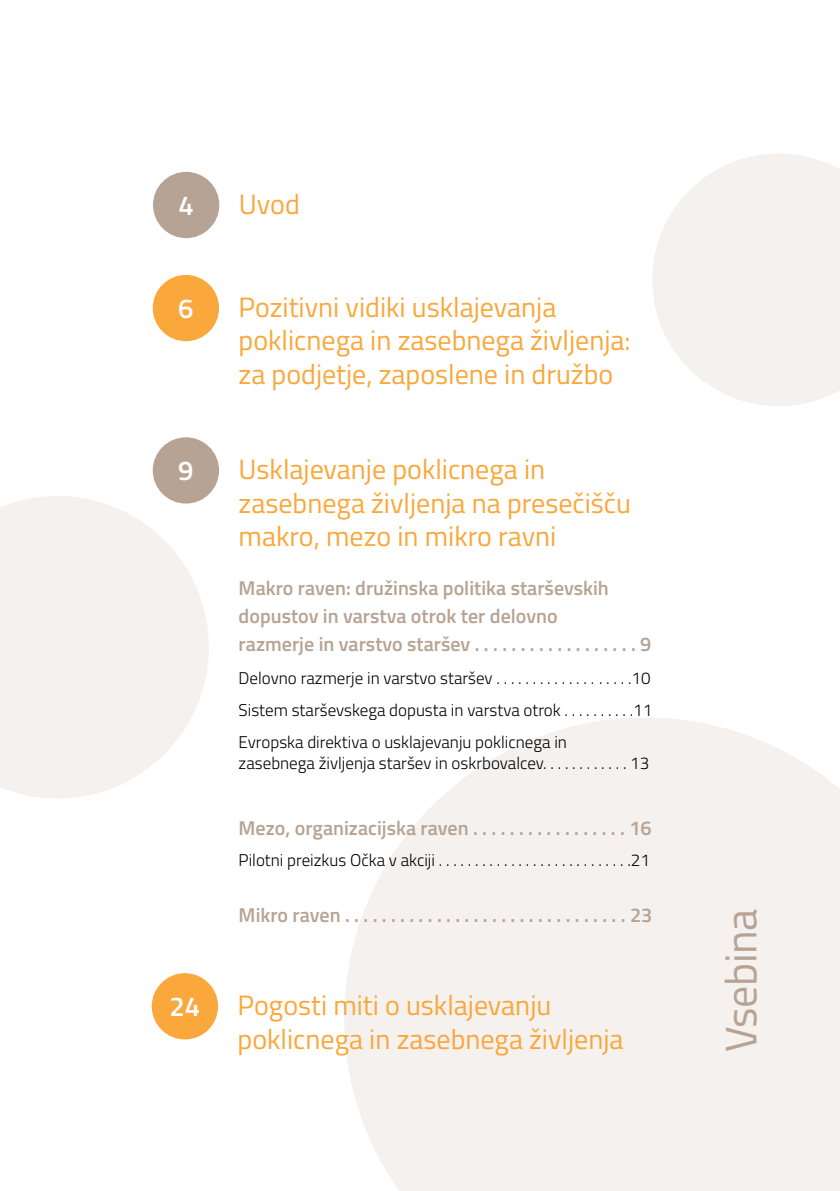
<style>
.page{position:relative;width:840px;height:1191px;background:#fff}
.page>*{position:absolute;margin:0;border:0;box-sizing:border-box;transform-origin:0 0}
.t1{font:44px "Titillium Web";letter-spacing:-.01em;color:#b7a393}
.t2{font:28px/33.6px "Titillium Web";color:#faa73b}
.t3{font:600 27.4px "Titillium Web";color:#fff}
.t4{font:600 20px/28px "Titillium Web";color:#b7a393}
.t5{font:300 17px/32.4px "Titillium Web";color:#000;text-align:justify}
</style>
<div class="page">
<svg style="left:344px;top:718px;width:495px;height:473px;background:#f5f2ef"></svg>
<svg style="left:652px;top:154px;width:187px;height:252px;fill:#f4f1ee"></svg>
<svg style="left:0;top:496px;width:209px;height:302px;fill:#f4f1ee"></svg>
<div style="left:153px;top:275px;width:66px;height:66px;background:#faa73b;border-radius:50%"></div>
<div style="left:153px;top:172px;width:66px;height:66px;background:#b7a393;border-radius:50%"></div>
<div style="left:153px;top:437px;width:66px;height:66px;background:#b7a393;border-radius:50%"></div>
<div style="left:152px;top:973px;width:66px;height:66px;background:#faa73b;border-radius:50%"></div>
<h3 class="t3" style="left:178px;top:184px;width:17px">4</h3>
<h2 class="t2" style="left:239px;top:186px;width:62px">Uvod</h2>
<h3 class="t3" style="left:178px;top:287px;width:17px">6</h3>
<h2 class="t2" style="left:238px;top:289px;width:393px">Pozitivni vidiki usklajevanja poklicnega in zasebnega življenja: za podjetje, zaposlene in družbo</h2>
<h3 class="t3" style="left:178px;top:450px;width:17px">9</h3>
<h2 class="t2" style="left:238px;top:451px;width:393px">Usklajevanje poklicnega in zasebnega življenja na presečišču makro, mezo in mikro ravni</h2>
<p class="t4" style="left:238px;top:573px;width:414px">Makro raven: družinska politika starševskih dopustov in varstva otrok ter delovno<br>razmerje in varstvo staršev . . . . . . . . . . . . . . . . . . 9</p>
<p class="t5" style="left:238px;top:660px;width:415px">Delovno razmerje in varstvo staršev . . . . . . . . . . . . . . . . . . .10<br>Sistem starševskega dopusta in varstva otrok . . . . . . . . . .11<br>Evropska direktiva o usklajevanju poklicnega in</p>
<p class="t5" style="left:238px;top:746px;width:412px">zasebnega življenja staršev in oskrbovalcev. . . . . . . . . . . . 13</p>
<p class="t4" style="left:238px;top:813px;width:414px">Mezo, organizacijska raven . . . . . . . . . . . . . . . . . 16</p>
<p class="t5" style="left:238px;top:842px;width:412px">Pilotni preizkus Očka v akciji . . . . . . . . . . . . . . . . . . . . . . . . . . .21</p>
<p class="t4" style="left:238px;top:899px;width:415px">Mikro raven . . . . . . . . . . . . . . . . . . . . . . . . . . . . . . . 23</p>
<h3 class="t3" style="left:169px;top:985px;width:32px">24</h3>
<h2 class="t2" style="left:237px;top:987px;width:387px">Pogosti miti o usklajevanju poklicnega in zasebnega življenja</h2>
<h1 class="t1" style="left:708px;top:1051px;width:144px;rotate:-90deg">Vsebina</h1>
</div>
